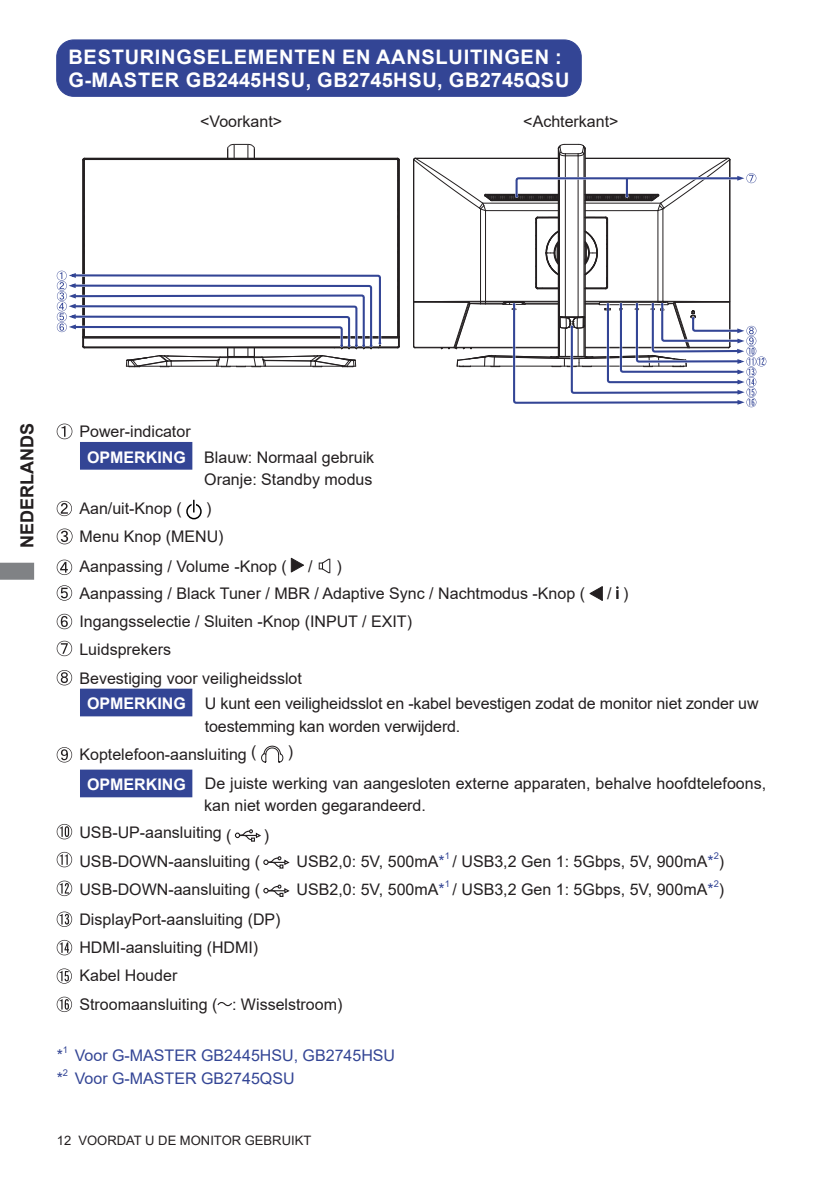
<style>
.page{position:relative;width:840px;height:1191px;background:#fff}
.page>*{position:absolute;margin:0;border:0;box-sizing:border-box;transform-origin:0 0}
.t1{font:700 20px/22.6px "Arial";letter-spacing:.035em;color:#fff}
.t2{font:700 18px "Arial";color:#231f20}
.t3{font:16px/28.4px "Arial";color:#231f20}
.t4{font:16px "Arial";color:#334595}
.t5{font:700 16px "Arial";color:#fff}
.t6{font:13px "Arial";color:#231f20}
.t7{font:9.4px "Arial";color:#334595}
.s1{color:#334595}
</style>
<div class="page">
<svg style="left:0;top:562px;width:34px;height:18px"></svg>
<div style="left:57px;top:40px;width:524px;height:56px;background:#334595;border-radius:17px"></div>
<div style="left:56px;top:39px;width:525px;height:58px;border:1px solid #334595;border-radius:17px"></div>
<svg style="left:57px;top:144px;width:343px;height:223px"></svg>
<hr style="left:413px;top:160px;width:1px;height:142px;background:#231f20">
<hr style="left:480px;top:209px;width:1px;height:92px;background:#231f20">
<hr style="left:485px;top:211px;width:1px;height:93px;background:#231f20">
<hr style="left:657px;top:211px;width:1px;height:91px;background:#231f20">
<hr style="left:662px;top:209px;width:1px;height:92px;background:#231f20">
<hr style="left:728px;top:160px;width:1px;height:142px;background:#231f20">
<hr style="left:729px;top:160px;width:1px;height:186px;background:#231f20">
<svg style="left:535px;top:217px;width:24px;height:72px"></svg>
<svg style="left:585px;top:217px;width:23px;height:72px"></svg>
<hr style="left:557px;top:148px;width:1px;height:208px;background:#231f20">
<hr style="left:559px;top:154px;width:1px;height:202px;background:#231f20">
<hr style="left:564px;top:156px;width:1px;height:161px;background:#231f20">
<hr style="left:577px;top:156px;width:1px;height:161px;background:#231f20">
<hr style="left:583px;top:154px;width:1px;height:202px;background:#231f20">
<hr style="left:584px;top:148px;width:1px;height:208px;background:#231f20">
<svg style="left:413px;top:144px;width:342px;height:67px"></svg>
<svg style="left:413px;top:301px;width:353px;height:106px"></svg>
<svg style="left:57px;top:423px;width:15px;height:16px"></svg>
<svg style="left:57px;top:501px;width:15px;height:15px"></svg>
<div style="left:186px;top:503px;width:15px;height:16px;border:1px solid #000;border-radius:50%"></div>
<svg style="left:191px;top:500px;width:5px;height:12px"></svg>
<svg style="left:193px;top:500px;width:1px;height:12px"></svg>
<svg style="left:57px;top:528px;width:15px;height:16px"></svg>
<svg style="left:57px;top:559px;width:15px;height:16px"></svg>
<svg style="left:291px;top:558px;width:13px;height:14px"></svg>
<svg style="left:328px;top:558px;width:3px;height:16px"></svg>
<svg style="left:318px;top:559px;width:12px;height:14px"></svg>
<svg style="left:57px;top:585px;width:15px;height:15px"></svg>
<svg style="left:589px;top:586px;width:13px;height:15px"></svg>
<svg style="left:616px;top:586px;width:2px;height:13px"></svg>
<svg style="left:57px;top:614px;width:15px;height:15px"></svg>
<svg style="left:57px;top:641px;width:15px;height:15px"></svg>
<svg style="left:57px;top:670px;width:15px;height:15px"></svg>
<svg style="left:57px;top:747px;width:15px;height:15px"></svg>
<svg style="left:261px;top:745px;width:22px;height:17px"></svg>
<svg style="left:57px;top:824px;width:15px;height:15px"></svg>
<svg style="left:235px;top:829px;width:26px;height:12px"></svg>
<svg style="left:57px;top:852px;width:15px;height:15px"></svg>
<svg style="left:263px;top:856px;width:27px;height:12px"></svg>
<svg style="left:57px;top:880px;width:15px;height:16px"></svg>
<svg style="left:263px;top:884px;width:27px;height:13px"></svg>
<svg style="left:57px;top:911px;width:15px;height:16px"></svg>
<svg style="left:57px;top:940px;width:15px;height:15px"></svg>
<svg style="left:57px;top:968px;width:15px;height:15px"></svg>
<svg style="left:57px;top:996px;width:15px;height:16px"></svg>
<svg style="left:217px;top:1002px;width:15px;height:4px"></svg>
<div style="left:80px;top:442px;width:112px;height:27px;background:#334595"></div>
<div style="left:80px;top:688px;width:112px;height:28px;background:#334595;border:2px solid #334595"></div>
<div style="left:80px;top:769px;width:112px;height:28px;background:#334595;border:2px solid #334595"></div>
<p class="t1" style="left:68px;top:46px;width:502px">BESTURINGSELEMENTEN EN AANSLUITINGEN :<br>G-MASTER GB2445HSU, GB2745HSU, GB2745QSU</p>
<p class="t3" style="left:200px;top:107px;width:83px">&lt;Voorkant&gt;</p>
<p class="t3" style="left:523px;top:107px;width:97px">&lt;Achterkant&gt;</p>
<p class="t2" style="left:14px;top:548px;width:126px;rotate:-90deg">NEDERLANDS</p>
<p class="t3" style="left:79px;top:417px;width:113px">Power-indicator</p>
<p class="t5" style="left:87px;top:445px;width:100px">OPMERKING</p>
<p class="t3" style="left:204px;top:445px;width:171px;line-height:22.6px">Blauw: Normaal gebruik<br>Oranje: Standby modus</p>
<p class="t3" style="left:79px;top:494px;width:104px">Aan/uit-Knop (</p>
<p class="t3" style="left:79px;top:494px;width:146px;text-indent:127px">)<br>Menu Knop (MENU)</p>
<p class="t3" style="left:79px;top:551px;width:209px">Aanpassing / Volume -Knop (</p>
<p class="t3" style="left:308px;top:551px;width:6px">/</p>
<p class="t3" style="left:79px;top:552px;width:507px;line-height:27px;text-indent:257px">)<br>Aanpassing / Black Tuner / MBR / Adaptive Sync / Nachtmodus -Knop (</p>
<p class="t3" style="left:607px;top:578px;width:23px">/ )</p>
<p class="t3" style="left:79px;top:607px;width:334px">Ingangsselectie / Sluiten -Knop (INPUT / EXIT)<br>Luidsprekers<br>Bevestiging voor veiligheidsslot</p>
<p class="t3" style="left:205px;top:692px;width:555px;line-height:22.6px">U kunt een veiligheidsslot en -kabel bevestigen zodat de monitor niet zonder uw toestemming kan worden verwijderd.</p>
<p class="t3" style="left:79px;top:740px;width:179px">Koptelefoon-aansluiting (</p>
<p class="t5" style="left:87px;top:692px;width:100px">OPMERKING</p>
<p class="t3" style="left:205px;top:736px;width:562px;line-height:31.2px;text-indent:83px">)<br>De juiste werking van aangesloten externe apparaten, behalve hoofdtelefoons,</p>
<p class="t3" style="left:79px;top:792px;width:348px;line-height:27px;text-indent:125px">kan niet worden gegarandeerd.<br>USB-UP-aansluiting (</p>
<p class="t5" style="left:87px;top:773px;width:100px">OPMERKING</p>
<p class="t3" style="left:263px;top:821px;width:7px">)</p>
<p class="t3" style="left:79px;top:846px;width:182px">USB-DOWN-aansluiting (</p>
<p class="t3" style="left:296px;top:846px;width:149px">USB2,0: 5V, 500mA<span class="s1">*</span></p>
<p class="t7" style="left:444px;top:849px;width:7px">1</p>
<p class="t3" style="left:452px;top:846px;width:273px">/ USB3,2 Gen 1: 5Gbps, 5V, 900mA<span class="s1">*</span> )</p>
<p class="t7" style="left:713px;top:849px;width:7px">2</p>
<p class="t3" style="left:79px;top:875px;width:182px">USB-DOWN-aansluiting (</p>
<p class="t3" style="left:296px;top:875px;width:149px">USB2,0: 5V, 500mA<span class="s1">*</span></p>
<p class="t7" style="left:444px;top:877px;width:7px">1</p>
<p class="t3" style="left:452px;top:875px;width:273px">/ USB3,2 Gen 1: 5Gbps, 5V, 900mA<span class="s1">*</span> )</p>
<p class="t7" style="left:713px;top:877px;width:7px">2</p>
<p class="t3" style="left:79px;top:904px;width:264px">DisplayPort-aansluiting (DP)<br>HDMI-aansluiting (HDMI)<br>Kabel Houder<br>Stroomaansluiting ( : Wisselstroom)</p>
<p class="t4" style="left:57px;top:1044px;width:8px">*</p>
<p class="t7" style="left:63px;top:1043px;width:7px">1</p>
<p class="t4" style="left:75px;top:1044px;width:322px">Voor G-MASTER GB2445HSU, GB2745HSU</p>
<p class="t4" style="left:57px;top:1066px;width:8px">*</p>
<p class="t7" style="left:63px;top:1066px;width:7px">2</p>
<p class="t4" style="left:75px;top:1066px;width:221px">Voor G-MASTER GB2745QSU</p>
<p class="t6" style="left:57px;top:1131px;width:256px">12 VOORDAT U DE MONITOR GEBRUIKT</p>
</div>
